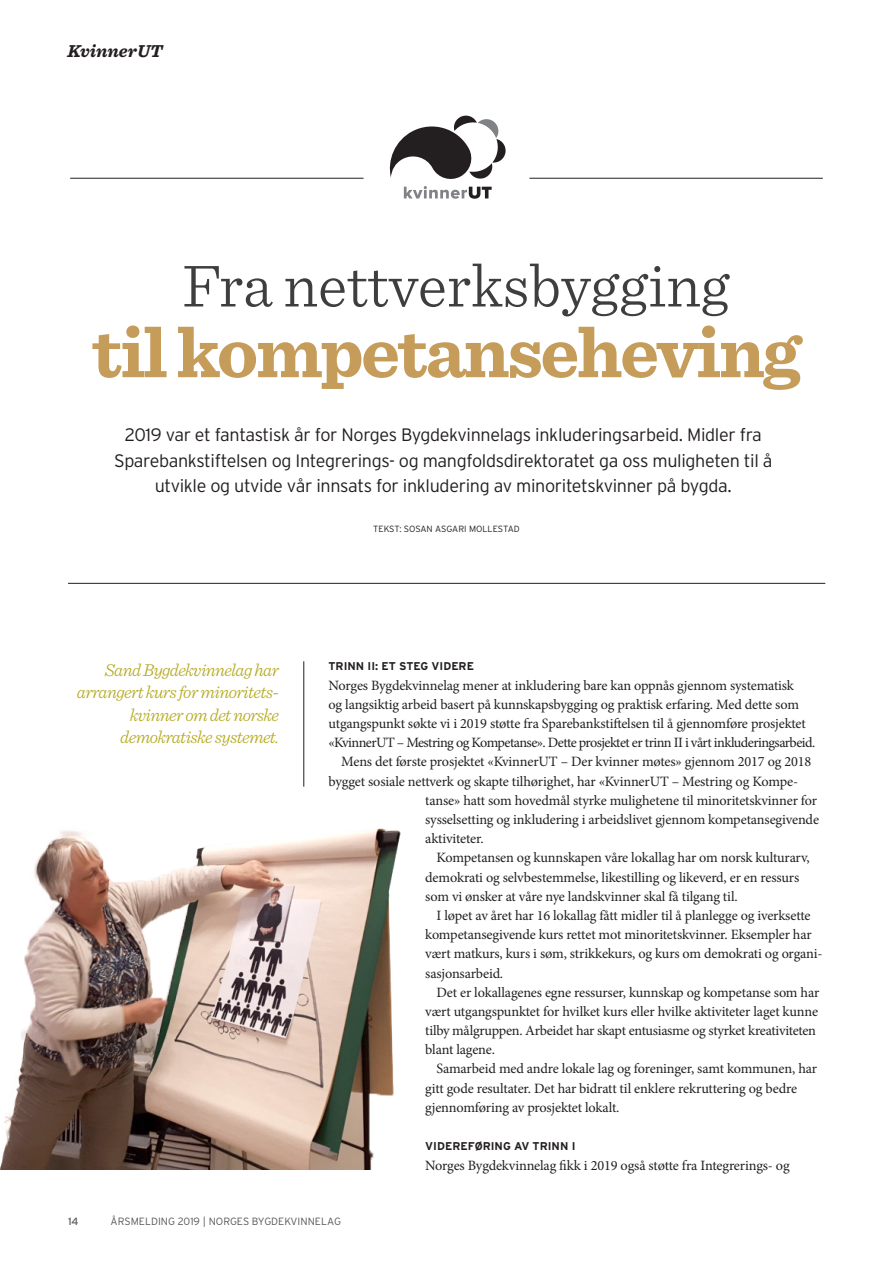
<style>
.page{position:relative;width:893px;height:1263px;background:#fff}
.page>*{position:absolute;margin:0;border:0;box-sizing:border-box;transform-origin:0 0}
.t1{font:700 73.05px "Sentinel";letter-spacing:-.03em;color:#c59c5a}
.t2{font:300 62.4px "Sentinel";color:#3e3e3f}
.t3{font:300 18px/25.5px "Interstate RES";letter-spacing:-.02em;color:#231f20;text-align:center}
.t4{font:italic 300 18px/22.5px "Sentinel";letter-spacing:-.03em;color:#b5aa21;text-align:right}
.t5{font:italic 700 18px "Sentinel";color:#231f20}
.t6{font:14.25px "Minion Pro";letter-spacing:-.015em;color:#231f20}
.t7{font:14.25px "Minion Pro";letter-spacing:-.04em;color:#231f20}
.t8{font:700 11.25px "Interstate RES";color:#231f20}
.t9{font:300 10.5px "Interstate RES";color:#57585a}
.t10{font:10.5px "Interstate RES";color:#57585a}
.t11{font:300 9px "Interstate RES";letter-spacing:-.005em;color:#231f20}
</style>
<div class="page">
<hr style="left:529px;top:178px;width:294px;height:1px;background:#231f20">
<hr style="left:70px;top:178px;width:294px;height:1px;background:#231f20">
<hr style="left:68px;top:583px;width:757px;height:1px;background:#231f20">
<hr style="left:303px;top:661px;width:1px;height:126px;background:#231f20">
<img style="left:0;top:828px;width:401px;height:342px">
<svg style="left:389px;top:115px;width:117px;height:84px"></svg>
<p class="t5" style="left:68px;top:37px;width:97px">KvinnerUT</p>
<h2 class="t2" style="left:182px;top:239px;width:549px">Fra nettverksbygging</h2>
<h1 class="t1" style="left:92px;top:295px;width:710px">til kompetanseheving</h1>
<p class="t3" style="left:114px;top:422px;width:660px">2019 var et fantastisk år for Norges Bygdekvinnelags inkluderingsarbeid. Midler fra<br>Sparebankstiftelsen og Integrerings- og mangfoldsdirektoratet ga oss muligheten til å utvikle og utvide vår innsats for inkludering av minoritetskvinner på bygda.</p>
<p class="t11" style="left:373px;top:523px;width:148px">TEKST: SOSAN ASGARI MOLLESTAD</p>
<p class="t4" style="left:77px;top:657px;width:204px">Sand Bygdekvinnelag har arrangert kurs for minoritets&shy;kvinner om det norske demokratiske systemet.</p>
<p class="t8" style="left:329px;top:659px;width:147px">TRINN II: ET STEG VIDERE</p>
<p class="t6" style="left:329px;top:675px;width:467px">Norges Bygdekvinnelag mener at inkludering bare kan oppnås gjennom systematisk</p>
<p class="t6" style="left:329px;top:695px;width:472px">og langsiktig arbeid basert på kunnskapsbygging og praktisk erfaring. Med dette som</p>
<p class="t6" style="left:329px;top:714px;width:479px">utgangspunkt søkte vi i 2019 støtte fra Sparebankstiftelsen til å gjennomføre prosjektet</p>
<p class="t7" style="left:329px;top:733px;width:488px">«KvinnerUT – Mestring og Kompetanse». Dette prosjektet er trinn II i vårt inkluderingsarbeid.</p>
<p class="t6" style="left:341px;top:752px;width:472px">Mens det første prosjektet «KvinnerUT – Der kvinner møtes» gjennom 2017 og 2018</p>
<p class="t6" style="left:329px;top:771px;width:471px">bygget sosiale nettverk og skapte tilhørighet, har «KvinnerUT – Mestring og Kompe-</p>
<p class="t6" style="left:425px;top:791px;width:393px">tanse» hatt som hovedmål styrke mulighetene til minoritetskvinner for</p>
<p class="t6" style="left:425px;top:810px;width:395px">sysselsetting og inkludering i arbeidslivet gjennom kompetansegivende</p>
<p class="t6" style="left:425px;top:829px;width:60px">aktiviteter.</p>
<p class="t6" style="left:437px;top:848px;width:375px">Kompetansen og kunnskapen våre lokallag har om norsk kulturarv,</p>
<p class="t6" style="left:425px;top:867px;width:375px">demokrati og selvbestemmelse, likestilling og likeverd, er en ressurs</p>
<p class="t6" style="left:425px;top:887px;width:314px">som vi ønsker at våre nye landskvinner skal få tilgang til.</p>
<p class="t6" style="left:437px;top:906px;width:376px">I løpet av året har 16 lokallag fått midler til å planlegge og iverksette</p>
<p class="t6" style="left:425px;top:925px;width:388px">kompetansegivende kurs rettet mot minoritetskvinner. Eksempler har</p>
<p class="t6" style="left:425px;top:944px;width:399px">vært matkurs, kurs i søm, strikkekurs, og kurs om demokrati og organi-</p>
<p class="t6" style="left:425px;top:963px;width:79px">sasjonsarbeid.</p>
<p class="t6" style="left:437px;top:982px;width:384px">Det er lokallagenes egne ressurser, kunnskap og kompetanse som har</p>
<p class="t6" style="left:425px;top:1002px;width:394px">vært utgangspunktet for hvilket kurs eller hvilke aktiviteter laget kunne</p>
<p class="t6" style="left:425px;top:1021px;width:392px">tilby målgruppen. Arbeidet har skapt entusiasme og styrket kreativiteten</p>
<p class="t6" style="left:425px;top:1040px;width:71px">blant lagene.</p>
<p class="t6" style="left:437px;top:1059px;width:382px">Samarbeid med andre lokale lag og foreninger, samt kommunen, har</p>
<p class="t6" style="left:425px;top:1078px;width:373px">gitt gode resultater. Det har bidratt til enklere rekruttering og bedre</p>
<p class="t6" style="left:425px;top:1098px;width:196px">gjennomføring av prosjektet lokalt.</p>
<p class="t8" style="left:425px;top:1139px;width:152px">VIDEREFØRING AV TRINN I</p>
<p class="t6" style="left:425px;top:1155px;width:366px">Norges Bygdekvinnelag fikk i 2019 også støtte fra Integrerings- og</p>
<p class="t10" style="left:68px;top:1215px;width:12px">14</p>
<p class="t9" style="left:111px;top:1215px;width:232px">ÅRSMELDING 2019 | NORGES BYGDEKVINNELAG</p>
</div>
